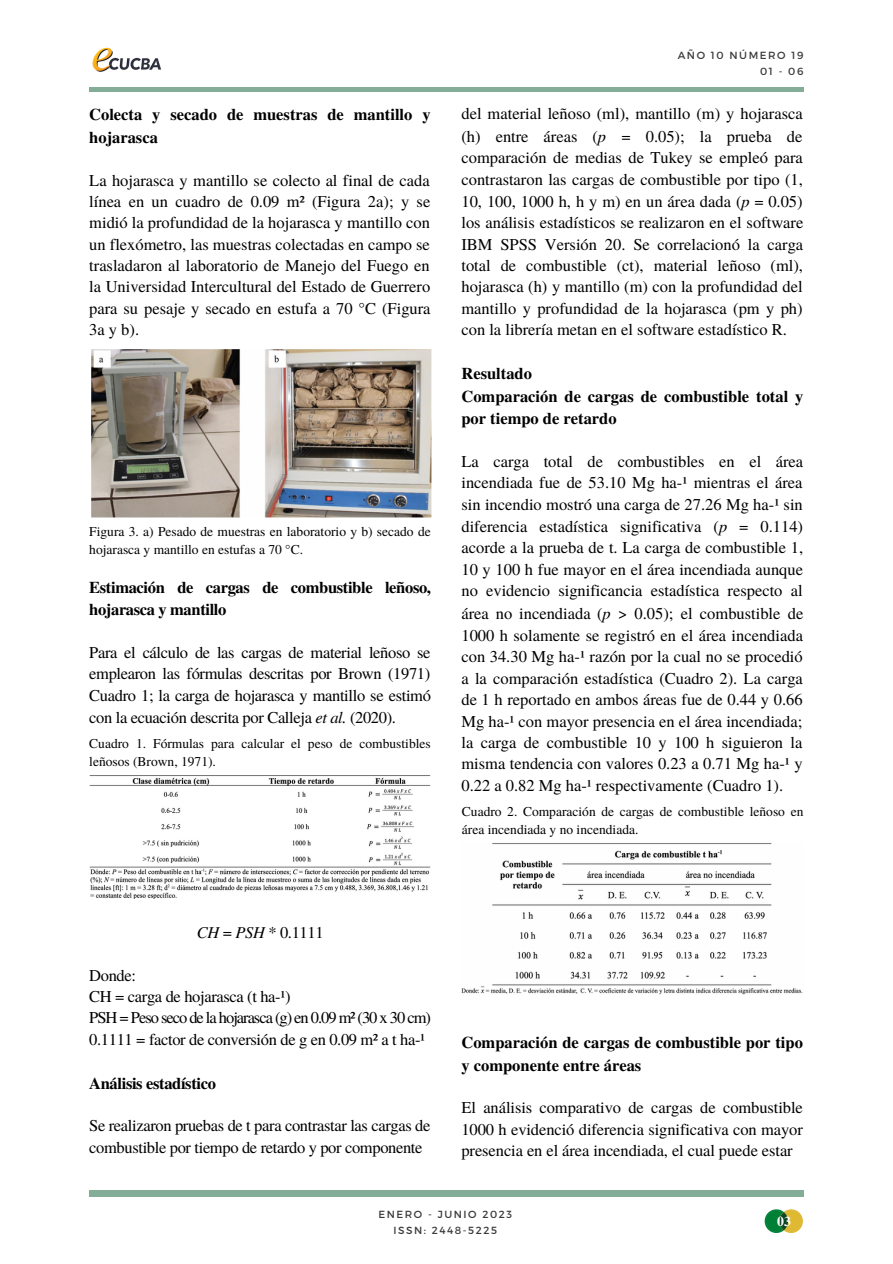
<style>
.page{position:relative;width:893px;height:1264px;background:#fff}
.page>*{position:absolute;margin:0;border:0;box-sizing:border-box;transform-origin:0 0}
.t1{font:16.5px/21.6px "Te X Gyre Termes";letter-spacing:-.02em;color:#000;text-align:justify}
.t2{font:700 16.5px/22.5px "Te X Gyre Termes";color:#000}
.t3{font:700 16.5px/22.5px "Te X Gyre Termes";letter-spacing:-.02em;color:#000}
.t4{font:700 13.8px "Te X Gyre Termes";color:#fefefe}
.t5{font:13.5px/18px "Te X Gyre Termes";color:#000}
.t6{font:10.35px/15.5px "Montserrat";letter-spacing:.15em;color:#3a3a3a;text-align:center}
.s1{font-style:italic}
</style>
<div class="page">
<hr style="left:89px;top:88px;width:714px;height:3px;background:#83ad96">
<div style="left:89px;top:1190px;width:714px;height:6px;background:#83ad96"></div>
<svg style="left:764px;top:1209px;width:38px;height:23px"></svg>
<img style="left:92px;top:47px;width:69px;height:25px">
<img style="left:91px;top:350px;width:340px;height:167px">
<img style="left:89px;top:775px;width:342px;height:123px">
<img style="left:461px;top:843px;width:342px;height:151px">
<p class="t2" style="left:89px;top:103px;width:343px">Colecta y secado de muestras de mantillo y hojarasca</p>
<p class="t1" style="left:89px;top:169px;width:343px">La hojarasca y mantillo se colecto al final de cada línea en un cuadro de 0.09 m² (Figura 2a); y se midió la profundidad de la hojarasca y mantillo con un flexómetro, las muestras colectadas en campo se trasladaron al laboratorio de Manejo del Fuego en la Universidad Intercultural del Estado de Guerrero para su pesaje y secado en estufa a 70 °C (Figura 3a y b).</p>
<p class="t5" style="left:89px;top:522px;width:343px">Figura 3. a) Pesado de muestras en laboratorio y b) secado de hojarasca y mantillo en estufas a 70 °C.</p>
<p class="t3" style="left:89px;top:575px;width:343px">Estimación de cargas de combustible leñoso, hojarasca y mantillo</p>
<p class="t1" style="left:89px;top:640px;width:343px">Para el cálculo de las cargas de material leñoso se emplearon las fórmulas descritas por Brown (1971)<br>Cuadro 1; la carga de hojarasca y mantillo se estimó con la ecuación descrita por Calleja <span class="s1">et al.</span> (2020).</p>
<p class="t5" style="left:89px;top:733px;width:343px">Cuadro 1. Fórmulas para calcular el peso de combustibles leñosos (Brown, 1971).</p>
<p class="t6" style="left:677px;top:47px;width:127px;text-align:right">AÑO 10 NÚMERO 19<br>01 - 06</p>
<p class="t1" style="left:461px;top:102px;width:343px">del material leñoso (ml), mantillo (m) y hojarasca (h) entre áreas (<span class="s1">p</span> = 0.05); la prueba de comparación de medias de Tukey se empleó para contrastaron las cargas de combustible por tipo (1, 10, 100, 1000 h, h y m) en un área dada (<span class="s1">p</span> = 0.05) los análisis estadísticos se realizaron en el software IBM SPSS Versión 20. Se correlacionó la carga total de combustible (ct), material leñoso (ml), hojarasca (h) y mantillo (m) con la profundidad del mantillo y profundidad de la hojarasca (pm y ph) con la librería metan en el software estadístico R.</p>
<p class="t2" style="left:461px;top:361px;width:343px">Resultado<br>Comparación de cargas de combustible total y por tiempo de retardo</p>
<p class="t1" style="left:461px;top:449px;width:343px">La carga total de combustibles en el área incendiada fue de 53.10 Mg ha-¹ mientras el área sin incendio mostró una carga de 27.26 Mg ha-¹ sin diferencia estadística significativa (<span class="s1">p</span> = 0.114) acorde a la prueba de t. La carga de combustible 1, 10 y 100 h fue mayor en el área incendiada aunque no evidencio significancia estadística respecto al área no incendiada (<span class="s1">p</span> &gt; 0.05); el combustible de 1000 h solamente se registró en el área incendiada con 34.30 Mg ha-¹ razón por la cual no se procedió a la comparación estadística (Cuadro 2). La carga de 1 h reportado en ambos áreas fue de 0.44 y 0.66<br>Mg ha-¹ con mayor presencia en el área incendiada; la carga de combustible 10 y 100 h siguieron la misma tendencia con valores 0.23 a 0.71 Mg ha-¹ y 0.22 a 0.82 Mg ha-¹ respectivamente (Cuadro 1).</p>
<p class="t5" style="left:462px;top:801px;width:343px">Cuadro 2. Comparación de cargas de combustible leñoso en área incendiada y no incendiada.</p>
<p class="t1" style="left:197px;top:920px;width:128px"><span class="s1">CH</span> = <span class="s1">PSH</span> * 0.1111</p>
<p class="t1" style="left:89px;top:963px;width:343px;text-align:left">Donde:<br>CH = carga de hojarasca (t ha-¹)<br>PSH = Peso seco de la hojarasca (g) en 0.09 m² (30 x 30 cm)<br>0.1111 = factor de conversión de g en 0.09 m² a t ha-¹</p>
<p class="t3" style="left:89px;top:1071px;width:128px">Análisis estadístico</p>
<p class="t1" style="left:89px;top:1114px;width:342px">Se realizaron pruebas de t para contrastar las cargas de combustible por tiempo de retardo y por componente</p>
<p class="t2" style="left:461px;top:1030px;width:343px">Comparación de cargas de combustible por tipo y componente entre áreas</p>
<p class="t1" style="left:461px;top:1096px;width:343px">El análisis comparativo de cargas de combustible 1000 h evidenció diferencia significativa con mayor presencia en el área incendiada, el cual puede estar</p>
<p class="t6" style="left:378px;top:1206px;width:135px">ENERO - JUNIO 2023<br>ISSN: 2448-5225</p>
<p class="t4" style="left:777px;top:1210px;width:15px">03</p>
</div>
